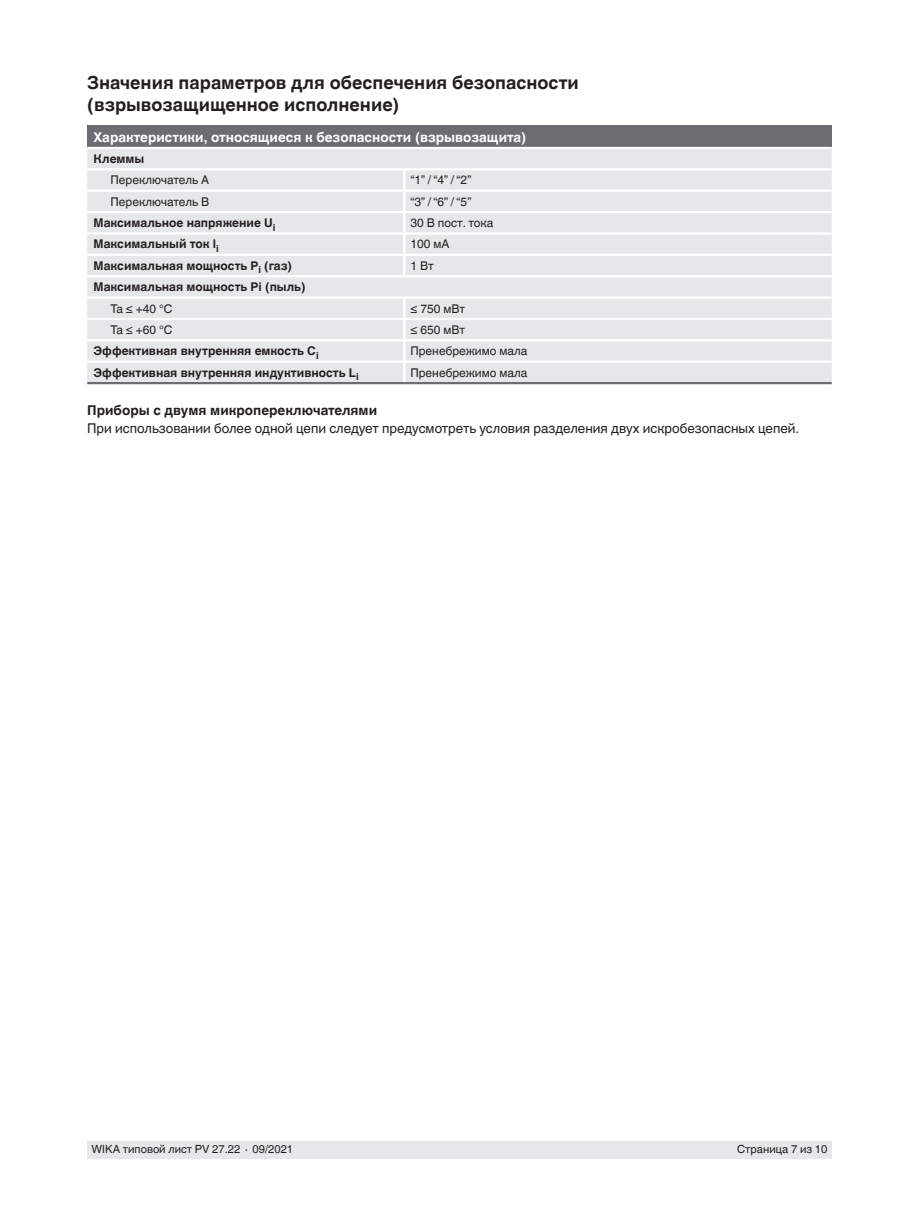
<style>
.page{position:relative;width:919px;height:1214px;background:#fff}
.page>*{position:absolute;margin:0;border:0;box-sizing:border-box;transform-origin:0 0}
.t1{font:700 18px/21px "Helvetica World";color:#231f20}
.t2{font:13.5px "Helvetica World";color:#231f20}
.t3{font:700 13.5px "Helvetica World";color:#fff}
.t4{font:700 13.5px "Helvetica World";color:#231f20}
.t5{font:700 12px "Helvetica World";color:#231f20}
.t6{font:12px "Helvetica World";color:#231f20}
.t7{font:11.25px "Helvetica World";color:#231f20}
</style>
<div class="page">
<div style="left:87px;top:1140px;width:744px;height:18px;background:#e6e7e9"></div>
<svg style="left:87px;top:1140px;width:744px;height:1px"></svg>
<div style="left:87px;top:125px;width:744px;height:23px;background:#6c6d70"></div>
<div style="left:87px;top:149px;width:744px;height:233px;background:#e6e7e9"></div>
<hr style="left:87px;top:232px;width:317px;height:3px;background:#fff">
<hr style="left:87px;top:254px;width:317px;height:2px;background:#fff">
<hr style="left:87px;top:318px;width:317px;height:2px;background:#fff">
<hr style="left:87px;top:339px;width:317px;height:2px;background:#fff">
<hr style="left:87px;top:360px;width:317px;height:3px;background:#fff">
<hr style="left:404px;top:360px;width:427px;height:3px;background:#fff">
<hr style="left:87px;top:190px;width:317px;height:2px;background:#fff">
<hr style="left:87px;top:211px;width:317px;height:2px;background:#fff">
<hr style="left:403px;top:170px;width:2px;height:20px;background:#fff">
<hr style="left:404px;top:190px;width:427px;height:2px;background:#fff">
<hr style="left:404px;top:211px;width:427px;height:2px;background:#fff">
<hr style="left:404px;top:232px;width:427px;height:3px;background:#fff">
<hr style="left:404px;top:254px;width:427px;height:2px;background:#fff">
<svg style="left:403px;top:192px;width:2px;height:83px"></svg>
<hr style="left:404px;top:318px;width:427px;height:2px;background:#fff">
<hr style="left:404px;top:339px;width:427px;height:2px;background:#fff">
<svg style="left:403px;top:299px;width:2px;height:83px"></svg>
<hr style="left:87px;top:382px;width:317px;height:2px;background:#6c6d70">
<hr style="left:404px;top:382px;width:427px;height:2px;background:#6c6d70">
<hr style="left:87px;top:275px;width:317px;height:2px;background:#fff">
<hr style="left:404px;top:275px;width:427px;height:2px;background:#fff">
<hr style="left:87px;top:296px;width:317px;height:3px;background:#fff">
<hr style="left:404px;top:296px;width:427px;height:3px;background:#fff">
<hr style="left:87px;top:147px;width:317px;height:2px;background:#fff">
<hr style="left:404px;top:147px;width:427px;height:2px;background:#fff">
<hr style="left:87px;top:168px;width:317px;height:2px;background:#fff">
<hr style="left:404px;top:168px;width:427px;height:2px;background:#fff">
<h1 class="t1" style="left:87px;top:73px;width:493px">Значения параметров для обеспечения безопасности (взрывозащищенное исполнение)</h1>
<p class="t3" style="left:94px;top:129px;width:434px">Характеристики, относящиеся к безопасности (взрывозащита)</p>
<p class="t5" style="left:94px;top:152px;width:52px">Клеммы</p>
<p class="t6" style="left:111px;top:173px;width:100px">Переключатель A</p>
<p class="t6" style="left:410px;top:173px;width:62px">“1” / “4” / “2”</p>
<p class="t6" style="left:111px;top:194px;width:100px">Переключатель B</p>
<p class="t6" style="left:410px;top:194px;width:62px">“3” / “6” / “5”</p>
<p class="t5" style="left:94px;top:216px;width:183px">Максимальное напряжение U<sub>i</sub></p>
<p class="t6" style="left:410px;top:216px;width:84px">30 В пост. тока</p>
<p class="t5" style="left:94px;top:237px;width:127px">Максимальный ток l<sub>i</sub></p>
<p class="t6" style="left:410px;top:237px;width:40px">100 мА</p>
<p class="t5" style="left:94px;top:259px;width:200px">Максимальная мощность P<sub>i</sub> (газ)</p>
<p class="t6" style="left:410px;top:259px;width:25px">1 Вт</p>
<p class="t5" style="left:94px;top:280px;width:213px">Максимальная мощность Pi (пыль)</p>
<p class="t6" style="left:111px;top:301px;width:64px">Ta ≤ +40 °C</p>
<p class="t6" style="left:410px;top:301px;width:56px">≤ 750 мВт</p>
<p class="t6" style="left:111px;top:323px;width:64px">Ta ≤ +60 °C</p>
<p class="t6" style="left:410px;top:323px;width:56px">≤ 650 мВт</p>
<p class="t5" style="left:94px;top:344px;width:226px">Эффективная внутренняя емкость C<sub>i</sub></p>
<p class="t6" style="left:410px;top:344px;width:118px">Пренебрежимо мала</p>
<p class="t5" style="left:94px;top:365px;width:266px">Эффективная внутренняя индуктивность L<sub>i</sub></p>
<p class="t6" style="left:410px;top:365px;width:118px">Пренебрежимо мала</p>
<p class="t4" style="left:87px;top:402px;width:291px">Приборы с двумя микропереключателями</p>
<p class="t2" style="left:87px;top:420px;width:713px">При использовании более одной цепи следует предусмотреть условия разделения двух искробезопасных цепей.</p>
<p class="t7" style="left:91px;top:1142px;width:203px">WIKA типовой лист PV 27.22 ∙ 09/2021</p>
<p class="t7" style="left:737px;top:1142px;width:92px">Страница 7 из 10</p>
</div>
